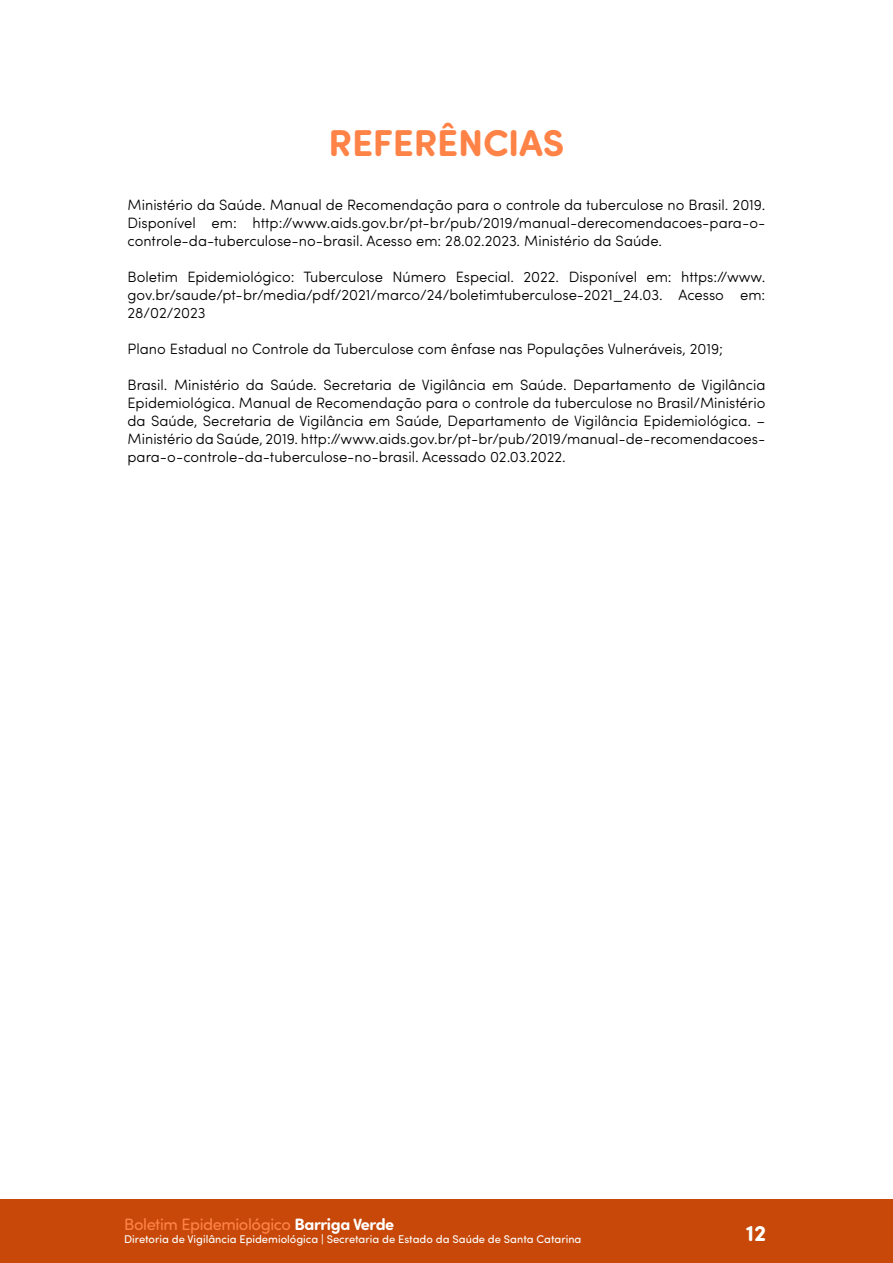
<style>
.page{position:relative;width:893px;height:1263px;background:#fff}
.page>*{position:absolute;margin:0;border:0;box-sizing:border-box;transform-origin:0 0}
.t1{font:700 37.5px "Sofia Pro Soft";letter-spacing:-.005em;color:#ff8247}
.t2{font:700 22.5px "Sofia Pro Soft";color:#fff}
.t3{font:16.5px "Sofia Pro Soft";letter-spacing:-.025em;color:#ff8247}
.t4{font:300 15px/18px "Sofia Pro Soft";color:#000;text-align:justify}
.t5{font:11.25px "Sofia Pro Soft";color:#fff}
.s1{font-weight:700;color:#fff}
</style>
<div class="page">
<div style="left:0;top:1199px;width:893px;height:64px;background:#c74808"></div>
<h1 class="t1" style="left:329px;top:115px;width:237px">REFERÊNCIAS</h1>
<p class="t4" style="left:128px;top:195px;width:639px">Ministério da Saúde. Manual de Recomendação para o controle da tuberculose no Brasil. 2019.<br>Disponível em: http://www.aids.gov.br/pt-br/pub/2019/manual-derecomendacoes-para-o&shy;controle-da-tuberculose-no-brasil. Acesso em: 28.02.2023. Ministério da Saúde.</p>
<p class="t4" style="left:128px;top:267px;width:639px">Boletim Epidemiológico: Tuberculose Número Especial. 2022. Disponível em: https://www. gov.br/saude/pt-br/media/pdf/2021/marco/24/boletimtuberculose-2021_24.03. Acesso em:<br>28/02/2023</p>
<p class="t4" style="left:128px;top:339px;width:597px">Plano Estadual no Controle da Tuberculose com ênfase nas Populações Vulneráveis, 2019;</p>
<p class="t4" style="left:128px;top:375px;width:639px">Brasil. Ministério da Saúde. Secretaria de Vigilância em Saúde. Departamento de Vigilância Epidemiológica. Manual de Recomendação para o controle da tuberculose no Brasil/Ministério da Saúde, Secretaria de Vigilância em Saúde, Departamento de Vigilância Epidemiológica. – Ministério da Saúde, 2019. http://www.aids.gov.br/pt-br/pub/2019/manual-de-recomendacoes&shy;para-o-controle-da-tuberculose-no-brasil. Acessado 02.03.2022.</p>
<p class="t3" style="left:124px;top:1213px;width:272px">Boletim Epidemiológico <span class="s1">Barriga Verde</span></p>
<p class="t5" style="left:124px;top:1232px;width:459px">Diretoria de Vigilância Epidemiológica | Secretaria de Estado da Saúde de Santa Catarina</p>
<h2 class="t2" style="left:746px;top:1216px;width:22px">12</h2>
</div>
